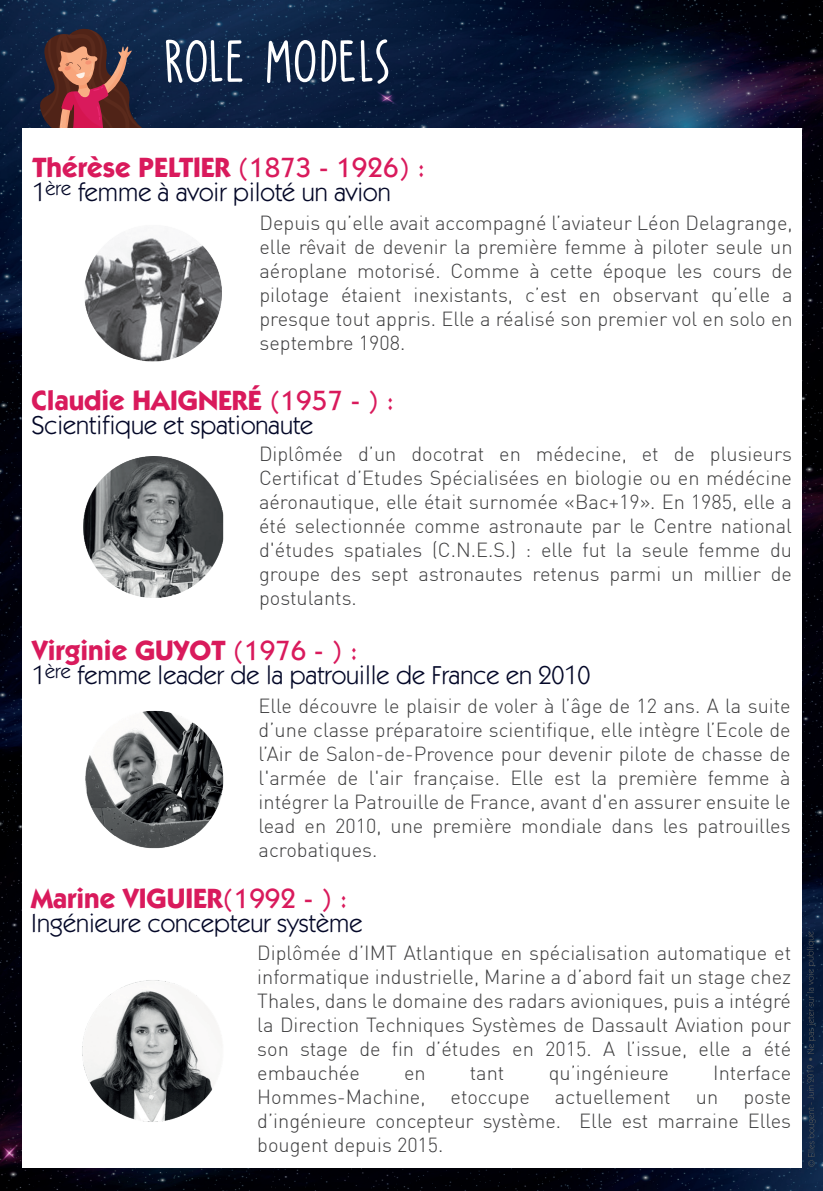
<style>
.page{position:relative;width:823px;height:1191px;background:#fff}
.page>*{position:absolute;margin:0;border:0;box-sizing:border-box;transform-origin:0 0}
.t1{font:61.4px "Party Pocket DEMO";letter-spacing:-.03em;color:#fff}
.t2{font:700 28px "ITC Kabel Std";color:#d91a5c}
.t3{font:26px "ITC Kabel Std";color:#040828}
.t4{font:300 20px/24px "DIN";color:#3e3e3f;text-align:justify}
.t5{font:14px "Myriad Pro";color:#535657}
.s1{font-weight:500}
</style>
<div class="page">
<img style="left:0;top:0;width:822px;height:1191px">
<svg style="left:38px;top:26px;width:105px;height:102px;background:#63373f"></svg>
<div style="left:22px;top:128px;width:779px;height:1039px;background:#fff"></div>
<img style="left:85px;top:710px;width:139px;height:139px">
<img style="left:84px;top:238px;width:138px;height:123px">
<img style="left:83px;top:456px;width:141px;height:142px">
<img style="left:82px;top:980px;width:134px;height:142px">
<svg style="left:806px;top:1065px;width:9px;height:101px"></svg>
<svg style="left:806px;top:931px;width:9px;height:123px"></svg>
<h1 class="t1" style="left:163px;top:28px;width:230px">ROLE MODELS</h1>
<h2 class="t2" style="left:33px;top:150px;width:394px">Thérèse PELTIER <span class="s1">(1873 - 1926) :</span></h2>
<h3 class="t3" style="left:33px;top:177px;width:359px">1<sup>ère</sup> femme à avoir piloté un avion</h3>
<p class="t4" style="left:259px;top:210px;width:534px">Depuis qu’elle avait accompagné l’aviateur Léon Delagrange, elle rêvait de devenir la première femme à piloter seule un aéroplane motorisé. Comme à cette époque les cours de pilotage étaient inexistants, c’est en observant qu’elle a presque tout appris. Elle a réalisé son premier vol en solo en septembre 1908.</p>
<h2 class="t2" style="left:31px;top:384px;width:364px">Claudie HAIGNERÉ <span class="s1">(1957 - ) :</span></h2>
<h3 class="t3" style="left:31px;top:410px;width:283px">Scientifique et spationaute</h3>
<p class="t4" style="left:259px;top:442px;width:534px">Diplômée d’un docotrat en médecine, et de plusieurs Certificat d’Etudes Spécialisées en biologie ou en médécine aéronautique, elle était surnomée «Bac+19». En 1985, elle a été selectionnée comme astronaute par le Centre national d'études spatiales (C.N.E.S.) : elle fut la seule femme du groupe des sept astronautes retenus parmi un millier de postulants.</p>
<h2 class="t2" style="left:32px;top:633px;width:327px">Virginie GUYOT <span class="s1">(1976 - ) :</span></h2>
<h3 class="t3" style="left:32px;top:660px;width:559px">1<sup>ère</sup> femme leader de la patrouille de France en 2010</h3>
<p class="t4" style="left:258px;top:693px;width:533px">Elle découvre le plaisir de voler à l’âge de 12 ans. A la suite d’une classe préparatoire scientifique, elle intègre l’Ecole de l’Air de Salon-de-Provence pour devenir pilote de chasse de l'armée de l'air française. Elle est la première femme à intégrer la Patrouille de France, avant d'en assurer ensuite le lead en 2010, une première mondiale dans les patrouilles acrobatiques.</p>
<h2 class="t2" style="left:31px;top:881px;width:317px">Marine VIGUIER<span class="s1">(1992 - ) :</span></h2>
<h3 class="t3" style="left:31px;top:908px;width:332px">Ingénieure concepteur système</h3>
<p class="t4" style="left:257px;top:940px;width:535px">Diplômée d’IMT Atlantique en spécialisation automatique et informatique industrielle, Marine a d’abord fait un stage chez Thales, dans le domaine des radars avioniques, puis a intégré la Direction Techniques Systèmes de Dassault Aviation pour son stage de fin d’études en 2015. A l’issue, elle a été embauchée</p>
<p class="t4" style="left:404px;top:1060px;width:23px">en</p>
<p class="t4" style="left:469px;top:1060px;width:36px">tant</p>
<p class="t4" style="left:548px;top:1060px;width:122px">qu’ingénieure</p>
<p class="t4" style="left:712px;top:1060px;width:79px">Interface</p>
<p class="t4" style="left:257px;top:1084px;width:170px">Hommes-Machine,</p>
<p class="t4" style="left:450px;top:1084px;width:81px">etoccupe</p>
<p class="t4" style="left:554px;top:1084px;width:117px">actuellement</p>
<p class="t4" style="left:695px;top:1084px;width:24px">un</p>
<p class="t4" style="left:257px;top:1084px;width:535px;text-indent:486px">poste d’ingénieure concepteur système. Elle est marraine Elles bougent depuis 2015.</p>
<p class="t5" style="left:808px;top:1049px;width:5px">•</p>
</div>
